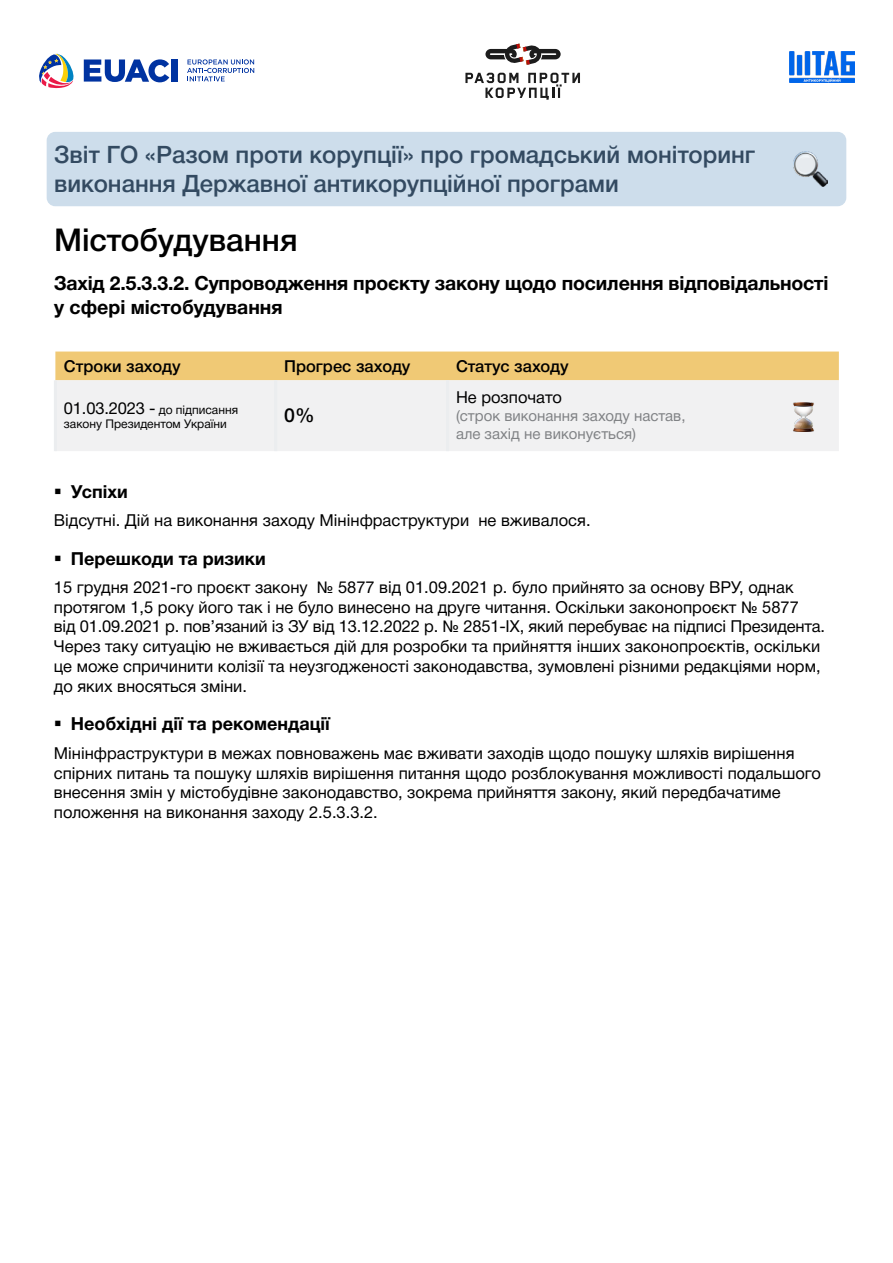
<style>
.page{position:relative;width:893px;height:1263px;background:#fff}
.page>*{position:absolute;margin:0;border:0;box-sizing:border-box;transform-origin:0 0}
.t1{font:500 31.5px "Helvetica Neue Cyr";color:#000}
.t2{font:500 24px/28.8px "Helvetica Neue Cyr";color:#334a61}
.t3{font:700 19.5px/23.4px "Helvetica Neue Cyr";letter-spacing:-.01em;color:#000}
.t4{font:500 19.5px "Helvetica Neue Cyr";color:#000}
.t5{font:700 18px "Helvetica Neue Cyr";color:#000}
.t6{font:16.5px/19.8px "Helvetica Neue Cyr";color:#000}
.t7{font:500 16.5px "Helvetica Neue Cyr";color:#000}
.t8{font:15px/18px "Helvetica Neue Cyr";color:#808285}
.t9{font:12px/14.4px "Helvetica Neue Cyr";color:#000}
.s1{font-size:16.5px}
</style>
<div class="page">
<div style="left:47px;top:132px;width:799px;height:74px;background:#cdddeb;border-radius:9px"></div>
<img style="left:793px;top:152px;width:34px;height:34px">
<svg style="left:187px;top:59px;width:67px;height:22px"></svg>
<svg style="left:39px;top:53px;width:35px;height:35px"></svg>
<svg style="left:84px;top:59px;width:85px;height:23px"></svg>
<div style="left:171px;top:59px;width:7px;height:23px;background:#0033a1"></div>
<svg style="left:465px;top:73px;width:115px;height:27px"></svg>
<svg style="left:485px;top:44px;width:76px;height:21px"></svg>
<img style="left:790px;top:51px;width:65px;height:31px">
<div style="left:55px;top:351px;width:784px;height:29px;background:#f0c975"></div>
<div style="left:57px;top:380px;width:782px;height:71px;background:#f1f1f2"></div>
<hr style="left:54px;top:380px;width:3px;height:71px;background:#ebedef">
<hr style="left:274px;top:380px;width:3px;height:71px;background:#ebedef">
<hr style="left:446px;top:380px;width:3px;height:71px;background:#ebedef">
<img style="left:789px;top:402px;width:29px;height:30px">
<h2 class="t2" style="left:54px;top:140px;width:703px">Звіт ГО «Разом проти корупції» про громадський моніторинг виконання Державної антикорупційної програми</h2>
<h1 class="t1" style="left:54px;top:222px;width:245px">Містобудування</h1>
<p class="t3" style="left:54px;top:272px;width:776px">Захід 2.5.3.3.2. Супроводження проєкту закону щодо посилення відповідальності у сфері містобудування</p>
<p class="t7" style="left:64px;top:357px;width:118px">Строки заходу</p>
<p class="t7" style="left:284px;top:357px;width:128px">Прогрес заходу</p>
<p class="t7" style="left:456px;top:357px;width:114px">Статус заходу</p>
<p class="t9" style="left:64px;top:402px;width:176px"><span class="s1">01.03.2023 -</span> до підписання закону Президентом України</p>
<p class="t4" style="left:284px;top:404px;width:32px">0%</p>
<p class="t6" style="left:456px;top:387px;width:107px">Не розпочато</p>
<p class="t8" style="left:456px;top:407px;width:231px">(строк виконання заходу настав, але захід не виконується)</p>
<p class="t5" style="left:71px;top:481px;width:58px">Успіхи</p>
<p class="t6" style="left:54px;top:510px;width:538px">Відсутні. Дій на виконання заходу Мінінфраструктури не вживалося.</p>
<p class="t5" style="left:71px;top:548px;width:196px">Перешкоди та ризики</p>
<p class="t6" style="left:54px;top:577px;width:773px">15 грудня 2021-го проєкт закону № 5877 від 01.09.2021 р. було прийнято за основу ВРУ, однак протягом 1,5 року його так і не було винесено на друге читання. Оскільки законопроєкт № 5877<br>від 01.09.2021 р. пов’язаний із ЗУ від 13.12.2022 р. № 2851-IX, який перебуває на підписі Президента.<br>Через таку ситуацію не вживається дій для розробки та прийняття інших законопроєктів, оскільки це може спричинити колізії та неузгодженості законодавства, зумовлені різними редакціями норм, до яких вносяться зміни.</p>
<p class="t5" style="left:71px;top:714px;width:261px">Необхідні дії та рекомендації</p>
<p class="t6" style="left:54px;top:743px;width:768px">Мінінфраструктури в межах повноважень має вживати заходів щодо пошуку шляхів вирішення спірних питань та пошуку шляхів вирішення питання щодо розблокування можливості подальшого внесення змін у містобудівне законодавство, зокрема прийняття закону, який передбачатиме положення на виконання заходу 2.5.3.3.2.</p>
</div>
